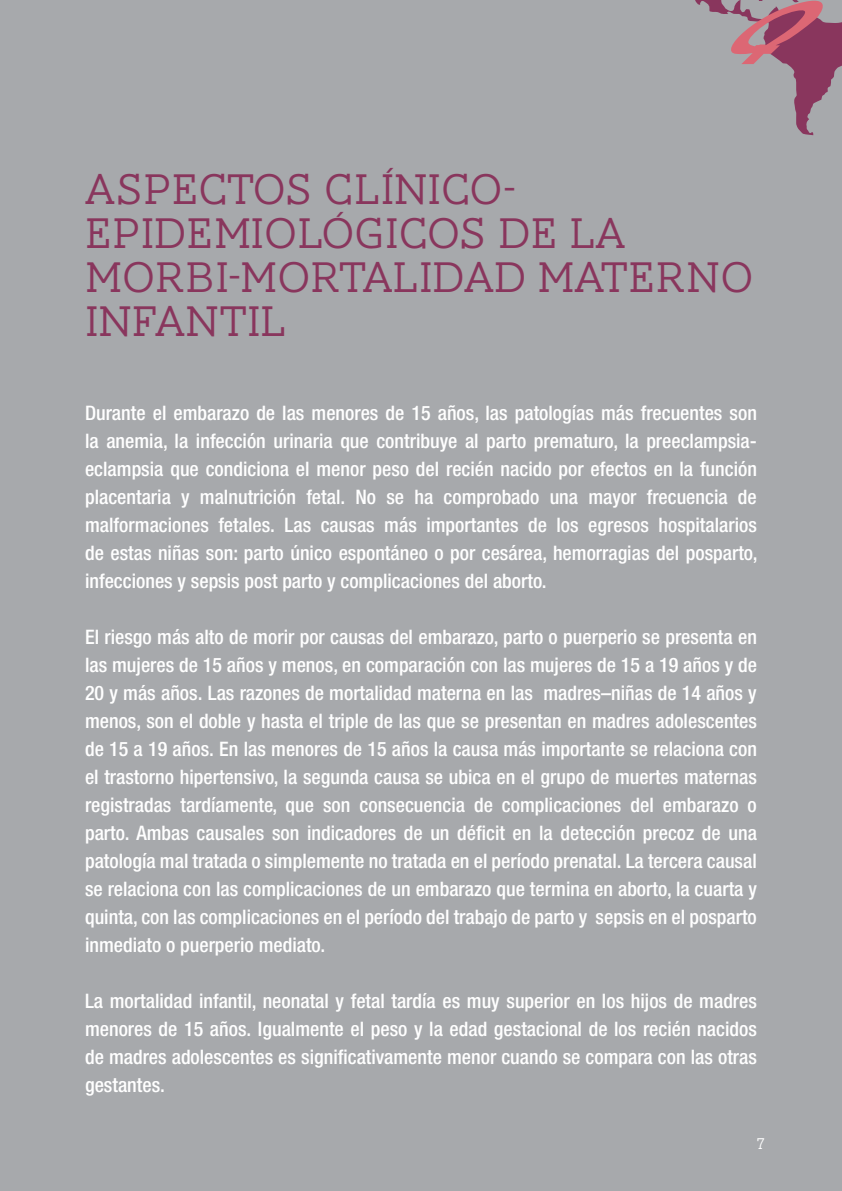
<style>
.page{position:relative;width:842px;height:1191px;background:#a7a9ac}
.page>*{position:absolute;margin:0;border:0;box-sizing:border-box;transform-origin:0 0}
.t1{font:300 44px/44px "AW Conqueror Slab";color:#89365d}
.t2{font:500 condensed 20px/28px "Helvetica Neue";color:#fff;text-align:justify}
.t3{font:300 16px "AW Conqueror Slab";color:#fff}
</style>
<div class="page">
<svg style="left:695px;top:0;width:147px;height:135px"></svg>
<h1 class="t1" style="left:85px;top:167px;width:670px">ASPECTOS CLÍNICO-<br>EPIDEMIOLÓGICOS DE LA<br>MORBI-MORTALIDAD MATERNO<br>INFANTIL</h1>
<p class="t2" style="left:85px;top:398px;width:674px">Durante el embarazo de las menores de 15 años, las patologías más frecuentes son la anemia, la infección urinaria que contribuye al parto prematuro, la preeclampsia&shy;eclampsia que condiciona el menor peso del recién nacido por efectos en la función placentaria y malnutrición fetal. No se ha comprobado una mayor frecuencia de malformaciones fetales. Las causas más importantes de los egresos hospitalarios de estas niñas son: parto único espontáneo o por cesárea, hemorragias del posparto, infecciones y sepsis post parto y complicaciones del aborto.</p>
<p class="t2" style="left:85px;top:622px;width:673px">El riesgo más alto de morir por causas del embarazo, parto o puerperio se presenta en las mujeres de 15 años y menos, en comparación con las mujeres de 15 a 19 años y de 20 y más años. Las razones de mortalidad materna en las madres–niñas de 14 años y menos, son el doble y hasta el triple de las que se presentan en madres adolescentes de 15 a 19 años. En las menores de 15 años la causa más importante se relaciona con el trastorno hipertensivo, la segunda causa se ubica en el grupo de muertes maternas registradas tardíamente, que son consecuencia de complicaciones del embarazo o parto. Ambas causales son indicadores de un déficit en la detección precoz de una patología mal tratada o simplemente no tratada en el período prenatal. La tercera causal se relaciona con las complicaciones de un embarazo que termina en aborto, la cuarta y quinta, con las complicaciones en el período del trabajo de parto y sepsis en el posparto inmediato o puerperio mediato.</p>
<p class="t2" style="left:85px;top:986px;width:673px">La mortalidad infantil, neonatal y fetal tardía es muy superior en los hijos de madres menores de 15 años. Igualmente el peso y la edad gestacional de los recién nacidos de madres adolescentes es significativamente menor cuando se compara con las otras gestantes.</p>
<p class="t3" style="left:757px;top:1135px;width:10px">7</p>
</div>
